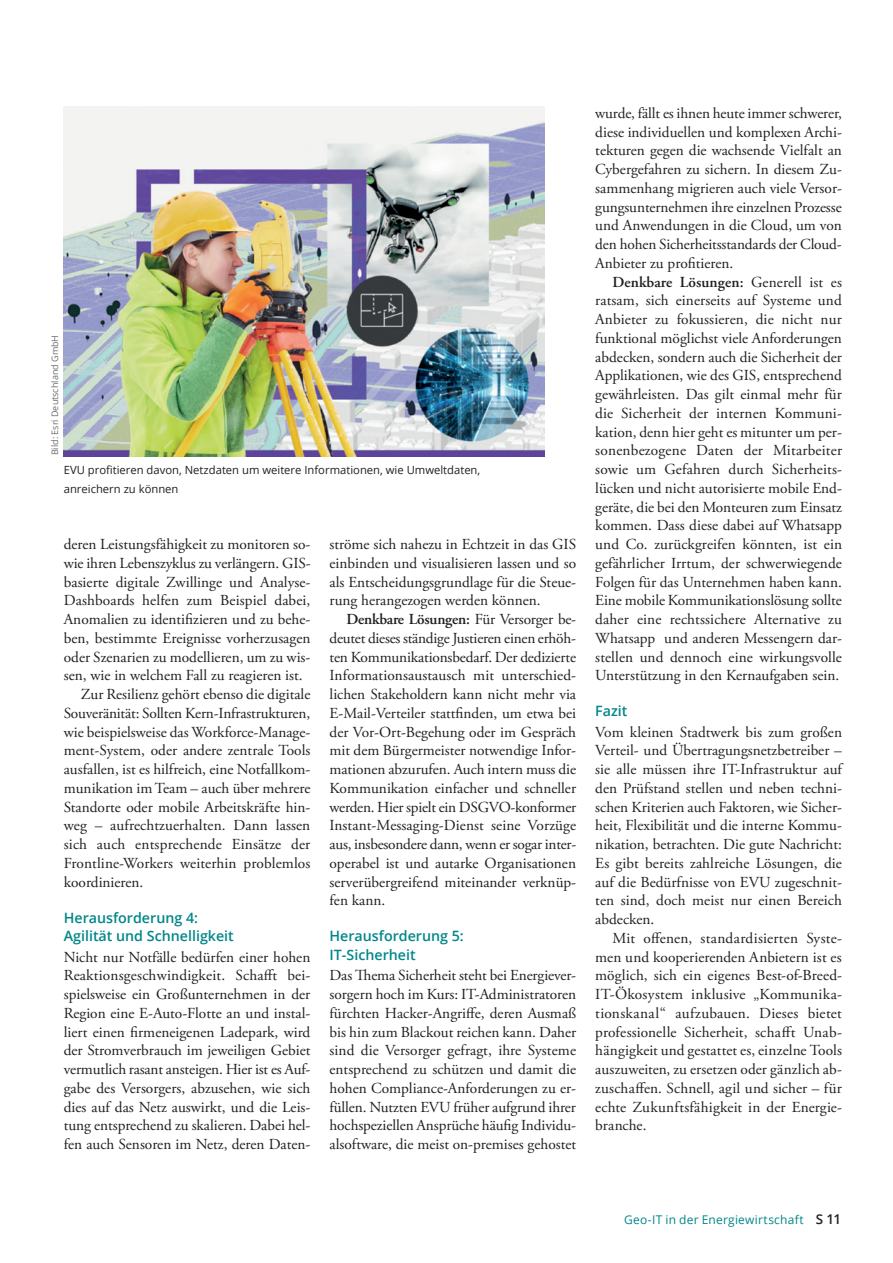
<style>
.page{position:relative;width:893px;height:1263px;background:#fff}
.page>*{position:absolute;margin:0;border:0;box-sizing:border-box;transform-origin:0 0}
.t1{font:15.3px/18.8px "Adobe Garamond Pro";color:#231f20;text-align:justify}
.t2{font:600 14.25px/18.8px "Open Sans";color:#008689}
.t3{font:12px "Open Sans";letter-spacing:.02em;color:#008689}
.t4{font:11.25px/18.8px "Open Sans";color:#231f20}
.t5{font:9px "Open Sans";color:#6c6d70}
.s1{font-weight:600}
.s2{font-weight:600;font-size:13.5px;color:#231f20}
</style>
<div class="page">
<img style="left:64px;top:106px;width:481px;height:351px">
<p class="t5" style="left:49px;top:455px;width:122px;rotate:-90deg">Bild: Esri Deutschland GmbH</p>
<p class="t4" style="left:64px;top:460px;width:418px">EVU profitieren davon, Netzdaten um weitere Informationen, wie Umweltdaten, anreichern zu können</p>
<p class="t1" style="left:64px;top:535px;width:248px">deren Leistungsfähigkeit zu monitoren so-</p>
<p class="t1" style="left:64px;top:554px;width:248px">wie ihren Lebenszyklus zu verlängern. GIS-</p>
<p class="t1" style="left:64px;top:573px;width:248px">basierte digitale Zwillinge und Analyse-</p>
<p class="t1" style="left:64px;top:592px;width:248px">Dashboards helfen zum Beispiel dabei,</p>
<p class="t1" style="left:64px;top:610px;width:248px">Anomalien zu identifizieren und zu behe-</p>
<p class="t1" style="left:64px;top:629px;width:248px">ben, bestimmte Ereignisse vorherzusagen</p>
<p class="t1" style="left:64px;top:648px;width:248px">oder Szenarien zu modellieren, um zu wis-</p>
<p class="t1" style="left:64px;top:667px;width:240px">sen, wie in welchem Fall zu reagieren ist.</p>
<p class="t1" style="left:81px;top:685px;width:231px">Zur Resilienz gehört ebenso die digitale</p>
<p class="t1" style="left:64px;top:704px;width:248px">Souveränität: Sollten Kern-Infrastrukturen,</p>
<p class="t1" style="left:64px;top:723px;width:247px">wie beispielsweise das Workforce-Manage-</p>
<p class="t1" style="left:64px;top:742px;width:248px">ment-System, oder andere zentrale Tools</p>
<p class="t1" style="left:64px;top:760px;width:248px">ausfallen, ist es hilfreich, eine Notfallkom-</p>
<p class="t1" style="left:64px;top:779px;width:248px">munikation im Team – auch über mehrere</p>
<p class="t1" style="left:64px;top:798px;width:248px">Standorte oder mobile Arbeitskräfte hin-</p>
<p class="t1" style="left:64px;top:817px;width:248px">weg – aufrechtzuerhalten. Dann lassen</p>
<p class="t1" style="left:64px;top:835px;width:248px">sich auch entsprechende Einsätze der</p>
<p class="t1" style="left:64px;top:854px;width:248px">Frontline-Workers weiterhin problemlos</p>
<p class="t1" style="left:64px;top:873px;width:81px">koordinieren.</p>
<p class="t2" style="left:64px;top:908px;width:172px">Herausforderung 4:<br>Agilität und Schnelligkeit</p>
<p class="t1" style="left:64px;top:948px;width:248px">Nicht nur Notfälle bedürfen einer hohen Reaktionsgeschwindigkeit. Schafft bei&shy;spielsweise ein Großunternehmen in der Region eine E-Auto-Flotte an und instal&shy;liert einen firmeneigenen Ladepark, wird der Stromverbrauch im jeweiligen Gebiet vermutlich rasant ansteigen. Hier ist es Auf&shy;gabe des Versorgers, abzusehen, wie sich dies auf das Netz auswirkt, und die Leis&shy;tung entsprechend zu skalieren. Dabei hel&shy;fen auch Sensoren im Netz, deren Daten-</p>
<p class="t1" style="left:330px;top:535px;width:248px">ströme sich nahezu in Echtzeit in das GIS einbinden und visualisieren lassen und so als Entscheidungsgrundlage für die Steue&shy;rung herangezogen werden können.</p>
<p class="t1" style="left:330px;top:610px;width:248px;text-indent:17px"><span class="s1">Denkbare Lösungen:</span> Für Versorger be&shy;deutet dieses ständige Justieren einen erhöh&shy;ten Kommunikationsbedarf. Der dedizierte Informationsaustausch mit unterschied&shy;lichen Stakeholdern kann nicht mehr via E-Mail-Verteiler stattfinden, um etwa bei der Vor-Ort-Begehung oder im Gespräch mit dem Bürgermeister notwendige Infor&shy;mationen abzurufen. Auch intern muss die Kommunikation einfacher und schneller werden. Hier spielt ein DSGVO-konformer Instant-Messaging-Dienst seine Vorzüge aus, insbesondere dann, wenn er sogar inter&shy;operabel ist und autarke Organisationen serverübergreifend miteinander verknüp&shy;fen kann.</p>
<p class="t2" style="left:330px;top:926px;width:136px">Herausforderung 5:<br>IT-Sicherheit</p>
<p class="t1" style="left:330px;top:967px;width:248px">Das Thema Sicherheit steht bei Energiever&shy;sorgern hoch im Kurs: IT-Administratoren fürchten Hacker-Angriffe, deren Ausmaß bis hin zum Blackout reichen kann. Daher sind die Versorger gefragt, ihre Systeme entsprechend zu schützen und damit die hohen Compliance-Anforderungen zu er&shy;füllen. Nutzten EVU früher aufgrund ihrer hochspeziellen Ansprüche häufig Individu&shy;alsoftware, die meist on-premises gehostet</p>
<p class="t1" style="left:595px;top:104px;width:248px">wurde, fällt es ihnen heute immer schwerer, diese individuellen und komplexen Archi&shy;tekturen gegen die wachsende Vielfalt an Cybergefahren zu sichern. In diesem Zu&shy;sammenhang migrieren auch viele Versor&shy;gungsunternehmen ihre einzelnen Prozesse und Anwendungen in die Cloud, um von den hohen Sicherheitsstandards der Cloud-Anbieter zu profitieren.</p>
<p class="t1" style="left:595px;top:273px;width:248px;text-indent:17px"><span class="s1">Denkbare Lösungen:</span> Generell ist es ratsam, sich einerseits auf Systeme und Anbieter zu fokussieren, die nicht nur funktional möglichst viele Anforderungen abdecken, sondern auch die Sicherheit der Applikationen, wie des GIS, entsprechend gewährleisten. Das gilt einmal mehr für die Sicherheit der internen Kommuni&shy;kation, denn hier geht es mitunter um per&shy;sonenbezogene Daten der Mitarbeiter sowie um Gefahren durch Sicherheits&shy;lücken und nicht autorisierte mobile End&shy;geräte, die bei den Monteuren zum Einsatz kommen. Dass diese dabei auf Whatsapp und Co. zurückgreifen könnten, ist ein gefährlicher Irrtum, der schwerwiegende Folgen für das Unternehmen haben kann.<br>Eine mobile Kommunikationslösung sollte daher eine rechtssichere Alternative zu Whatsapp und anderen Messengern dar&shy;stellen und dennoch eine wirkungsvolle Unterstützung in den Kernaufgaben sein.</p>
<p class="t2" style="left:595px;top:701px;width:34px">Fazit</p>
<p class="t1" style="left:595px;top:723px;width:248px">Vom kleinen Stadtwerk bis zum großen Verteil- und Übertragungsnetzbetreiber – sie alle müssen ihre IT-Infrastruktur auf den Prüfstand stellen und neben techni&shy;schen Kriterien auch Faktoren, wie Sicher&shy;heit, Flexibilität und die interne Kommu&shy;nikation, betrachten. Die gute Nachricht:<br>Es gibt bereits zahlreiche Lösungen, die auf die Bedürfnisse von EVU zugeschnit&shy;ten sind, doch meist nur einen Bereich abdecken.</p>
<p class="t1" style="left:595px;top:929px;width:248px;text-indent:17px">Mit offenen, standardisierten Syste&shy;men und kooperierenden Anbietern ist es möglich, sich ein eigenes Best-of-Breed-IT-Ökosystem inklusive „Kommunika&shy;tionskanal“ aufzubauen. Dieses bietet professionelle Sicherheit, schafft Unab&shy;hängigkeit und gestattet es, einzelne Tools auszuweiten, zu ersetzen oder gänzlich ab&shy;zuschaffen. Schnell, agil und sicher – für echte Zukunftsfähigkeit in der Energie&shy;branche.</p>
<p class="t3" style="left:624px;top:1211px;width:219px">Geo-IT in der Energiewirtschaft <span class="s2">S 11</span></p>
</div>
